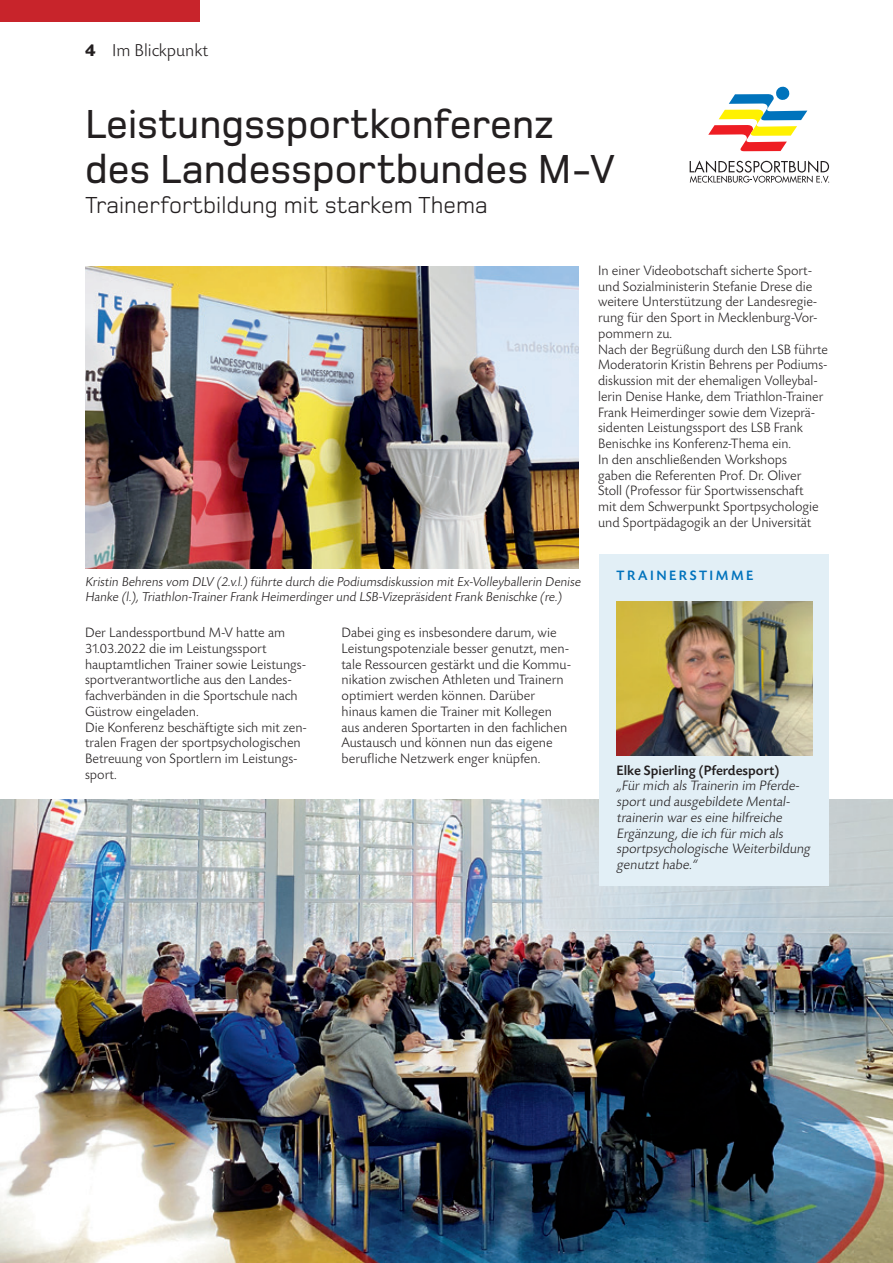
<style>
.page{position:relative;width:893px;height:1263px;background:#fff}
.page>*{position:absolute;margin:0;border:0;box-sizing:border-box;transform-origin:0 0}
.t1{font:500 42px/45px "Foundry Monoline";color:#231f20}
.t2{font:24px "Foundry Monoline";color:#231f20}
.t3{font:300 18px "Today SB";color:#231f20}
.t4{font:300 14.25px/15.8px "Today SB";color:#231f20}
.t5{font:500 14.25px "Today SB";color:#231f20}
.t6{font:500 14.25px "Today SB";letter-spacing:.18em;color:#0072bc}
.t7{font:300 13.5px/15px "Today SB";color:#231f20}
.s1{font-weight:700}
</style>
<div class="page">
<img style="left:0;top:799px;width:893px;height:464px">
<div style="left:0;top:0;width:200px;height:21px;background:#c8242b"></div>
<div style="left:600px;top:555px;width:229px;height:331px;background:#e2eff6"></div>
<img style="left:617px;top:601px;width:195px;height:155px">
<svg style="left:708px;top:87px;width:99px;height:64px"></svg>
<svg style="left:690px;top:160px;width:139px;height:23px"></svg>
<img style="left:85px;top:267px;width:493px;height:301px">
<p class="t3" style="left:85px;top:41px;width:125px"><span class="s1">4</span> Im Blickpunkt</p>
<h1 class="t1" style="left:85px;top:101px;width:531px">Leistungssportkonferenz des Landessportbundes M-V</h1>
<h2 class="t2" style="left:85px;top:191px;width:404px">Trainerfortbildung mit starkem Thema</h2>
<p class="t7" style="left:85px;top:574px;width:499px">Kristin Behrens vom DLV (2.v.l.) führte durch die Podiumsdiskussion mit Ex-Volleyballerin Denise<br>Hanke (l.), Triathlon-Trainer Frank Heimerdinger und LSB-Vizepräsident Frank Benischke (re.)</p>
<p class="t4" style="left:85px;top:625px;width:224px">Der Landessportbund M-V hatte am 31.03.2022 die im Leistungssport hauptamtlichen Trainer sowie Leistungs&shy;sportverantwortliche aus den Landes&shy;fachverbänden in die Sportschule nach Güstrow eingeladen.<br>Die Konferenz beschäftigte sich mit zen&shy;tralen Fragen der sportpsychologischen Betreuung von Sportlern im Leistungs&shy;sport.</p>
<p class="t4" style="left:342px;top:625px;width:231px">Dabei ging es insbesondere darum, wie Leistungspotenziale besser genutzt, men&shy;tale Ressourcen gestärkt und die Kommu&shy;nikation zwischen Athleten und Trainern optimiert werden können. Darüber hinaus kamen die Trainer mit Kollegen aus anderen Sportarten in den fachlichen Austausch und können nun das eigene berufliche Netzwerk enger knüpfen.</p>
<p class="t4" style="left:598px;top:263px;width:231px">In einer Videobotschaft sicherte Sport&shy;und Sozialministerin Stefanie Drese die weitere Unterstützung der Landesregie&shy;rung für den Sport in Mecklenburg-Vor&shy;pommern zu.<br>Nach der Begrüßung durch den LSB führte Moderatorin Kristin Behrens per Podiums&shy;diskussion mit der ehemaligen Volleybal&shy;lerin Denise Hanke, dem Triathlon-Trainer Frank Heimerdinger sowie dem Vizeprä&shy;sidenten Leistungssport des LSB Frank Benischke ins Konferenz-Thema ein.<br>In den anschließenden Workshops<br>gaben die Referenten Prof. Dr. Oliver Stoll (Professor für Sportwissenschaft<br>mit dem Schwerpunkt Sportpsychologie und Sportpädagogik an der Universität</p>
<p class="t6" style="left:617px;top:568px;width:138px">TRAINERSTIMME</p>
<p class="t5" style="left:617px;top:762px;width:164px">Elke Spierling (Pferdesport)</p>
<p class="t4" style="left:617px;top:778px;width:197px">„Für mich als Trainerin im Pferde&shy;sport und ausgebildete Mental&shy;trainerin war es eine hilfreiche<br>Ergänzung, die ich für mich als sportpsychologische Weiterbildung genutzt habe.“</p>
</div>
